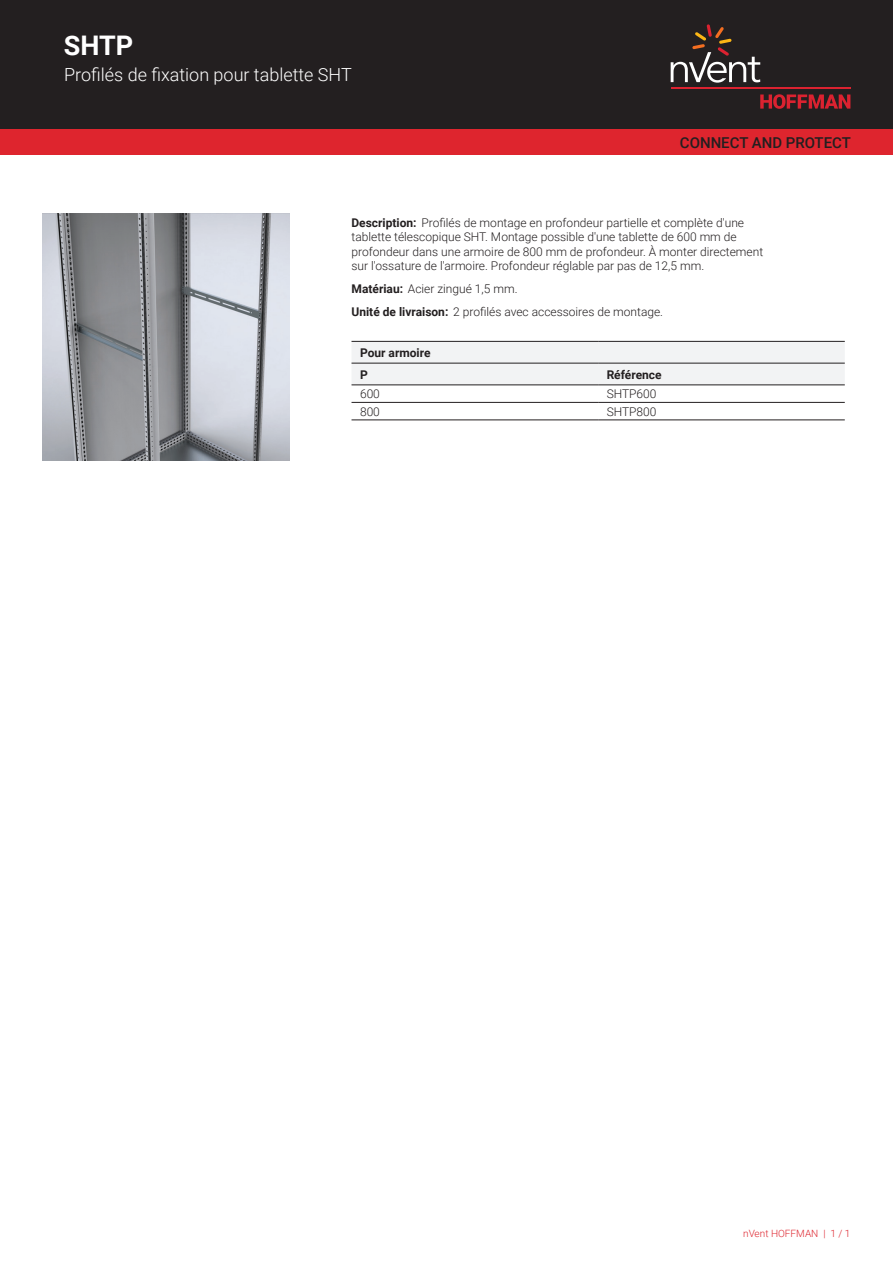
<style>
.page{position:relative;width:893px;height:1263px;background:#fff}
.page>*{position:absolute;margin:0;border:0;box-sizing:border-box;transform-origin:0 0}
.t1{font:700 27px "Roboto";color:#fff}
.t2{font:300 18px "Roboto";color:#fff}
.t3{font:500 15px "Roboto";color:#231f20}
.t4{font:300 12px/14.4px "Roboto";color:#231f20}
.t5{font:700 12px/21.8px "Roboto";color:#231f20}
.t6{font:300 10.05px "Roboto";color:#de252e}
.s1{font-weight:700}
</style>
<div class="page">
<div style="left:0;top:0;width:893px;height:129px;background:#231f20"></div>
<svg style="left:760px;top:94px;width:90px;height:15px"></svg>
<hr style="left:671px;top:88px;width:179px;height:1px;background:#db2230">
<svg style="left:671px;top:24px;width:89px;height:59px"></svg>
<div style="left:0;top:129px;width:893px;height:26px;background:#de252e"></div>
<div style="left:351px;top:342px;width:494px;height:43px;background:#f2f3f4"></div>
<hr style="left:351px;top:341px;width:247px;height:1px;background:#231f20">
<hr style="left:598px;top:341px;width:247px;height:1px;background:#231f20">
<hr style="left:351px;top:402px;width:247px;height:1px;background:#231f20">
<hr style="left:598px;top:402px;width:247px;height:1px;background:#231f20">
<hr style="left:351px;top:420px;width:247px;height:1px;background:#231f20">
<hr style="left:598px;top:420px;width:247px;height:1px;background:#231f20">
<hr style="left:351px;top:363px;width:247px;height:1px;background:#231f20">
<hr style="left:598px;top:363px;width:247px;height:1px;background:#231f20">
<hr style="left:351px;top:385px;width:247px;height:1px;background:#231f20">
<hr style="left:598px;top:385px;width:247px;height:1px;background:#231f20">
<img style="left:43px;top:213px;width:246px;height:247px">
<h1 class="t1" style="left:64px;top:27px;width:71px">SHTP</h1>
<h2 class="t2" style="left:64px;top:62px;width:289px">Profilés de fixation pour tablette SHT</h2>
<p class="t3" style="left:680px;top:132px;width:173px">CONNECT AND PROTECT</p>
<p class="t4" style="left:351px;top:215px;width:413px"><span class="s1">Description:</span> Profilés de montage en profondeur partielle et complète d'une tablette télescopique SHT. Montage possible d'une tablette de 600 mm de profondeur dans une armoire de 800 mm de profondeur. À monter directement sur l'ossature de l'armoire. Profondeur réglable par pas de 12,5 mm.</p>
<p class="t4" style="left:351px;top:277px;width:313px;line-height:23px"><span class="s1">Matériau:</span> Acier zingué 1,5 mm.<br><span class="s1">Unité de livraison:</span> 2 profilés avec accessoires de montage.</p>
<p class="t5" style="left:360px;top:341px;width:72px">Pour armoire<br>P</p>
<p class="t5" style="left:607px;top:363px;width:57px">Référence</p>
<p class="t4" style="left:360px;top:386px;width:21px">600</p>
<p class="t4" style="left:607px;top:386px;width:51px">SHTP600</p>
<p class="t4" style="left:360px;top:404px;width:21px">800</p>
<p class="t4" style="left:607px;top:404px;width:51px">SHTP800</p>
<p class="t6" style="left:743px;top:1226px;width:109px">nVent HOFFMAN | 1 / 1</p>
</div>
